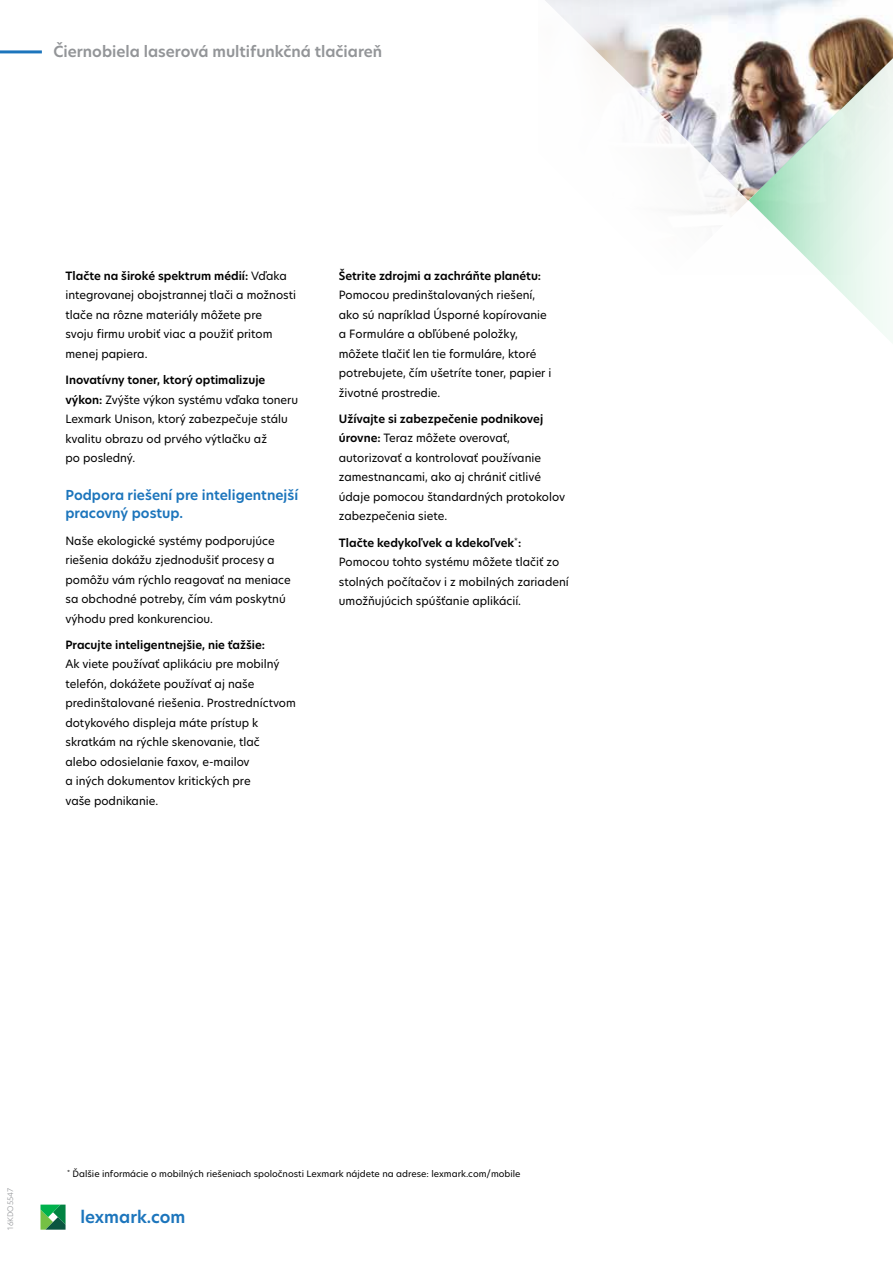
<style>
.page{position:relative;width:893px;height:1263px;background:#fff}
.page>*{position:absolute;margin:0;border:0;box-sizing:border-box;transform-origin:0 0}
.t1{font:600 16.5px "TP Hero";color:#1c75bc}
.t2{font:600 15px "TP Hero";color:#939598}
.t3{font:600 13.5px/18px "TP Hero";color:#1c75bc}
.t4{font:11.25px/19.5px "TP Hero";color:#000}
.t5{font:600 11.25px "TP Hero";color:#000}
.t6{font:8.7px "TP Hero";color:#000}
.t7{font:300 7.5px "TP Hero";color:#939598}
.s1{font-weight:600}
</style>
<div class="page">
<svg style="left:545px;top:0;width:346px;height:214px"></svg>
<svg style="left:749px;top:30px;width:144px;height:310px"></svg>
<hr style="left:0;top:50px;width:42px;height:3px;background:#1c75bc">
<svg style="left:40px;top:1204px;width:26px;height:26px"></svg>
<h2 class="t2" style="left:53px;top:41px;width:330px">Čiernobiela laserová multifunkčná tlačiareň</h2>
<p class="t4" style="left:65px;top:266px;width:232px"><span class="s1">Tlačte na široké spektrum médií:</span> Vďaka integrovanej obojstrannej tlači a možnosti tlače na rôzne materiály môžete pre<br>svoju firmu urobiť viac a použiť pritom menej papiera.</p>
<p class="t4" style="left:65px;top:370px;width:234px"><span class="s1">Inovatívny toner, ktorý optimalizuje výkon:</span> Zvýšte výkon systému vďaka toneru Lexmark Unison, ktorý zabezpečuje stálu kvalitu obrazu od prvého výtlačku až<br>po posledný.</p>
<p class="t3" style="left:65px;top:486px;width:234px">Podpora riešení pre inteligentnejší pracovný postup.</p>
<p class="t4" style="left:65px;top:530px;width:227px">Naše ekologické systémy podporujúce riešenia dokážu zjednodušiť procesy a pomôžu vám rýchlo reagovať na meniace sa obchodné potreby, čím vám poskytnú výhodu pred konkurenciou.</p>
<p class="t5" style="left:65px;top:637px;width:201px">Pracujte inteligentnejšie, nie ťažšie:</p>
<p class="t4" style="left:65px;top:654px;width:232px">Ak viete používať aplikáciu pre mobilný telefón, dokážete používať aj naše predinštalované riešenia. Prostredníctvom dotykového displeja máte prístup k skratkám na rýchle skenovanie, tlač<br>alebo odosielanie faxov, e-mailov<br>a iných dokumentov kritických pre<br>vaše podnikanie.</p>
<p class="t5" style="left:339px;top:268px;width:204px">Šetrite zdrojmi a zachráňte planétu:</p>
<p class="t4" style="left:339px;top:285px;width:214px">Pomocou predinštalovaných riešení, ako sú napríklad Úsporné kopírovanie a Formuláre a obľúbené položky, môžete tlačiť len tie formuláre, ktoré potrebujete, čím ušetríte toner, papier i životné prostredie.</p>
<p class="t4" style="left:339px;top:409px;width:228px"><span class="s1">Užívajte si zabezpečenie podnikovej úrovne:</span> Teraz môžete overovať, autorizovať a kontrolovať používanie zamestnancami, ako aj chrániť citlivé údaje pomocou štandardných protokolov zabezpečenia siete.</p>
<p class="t4" style="left:339px;top:533px;width:232px"><span class="s1">Tlačte kedykoľvek a kdekoľvek</span><sup>*</sup><span class="s1">:<br></span>Pomocou tohto systému môžete tlačiť zo stolných počítačov i z mobilných zariadení umožňujúcich spúšťanie aplikácií.</p>
<p class="t7" style="left:5px;top:1230px;width:43px;rotate:-90deg">16KDO5547</p>
<p class="t6" style="left:67px;top:1168px;width:455px"><sup>*</sup> Ďalšie informácie o mobilných riešeniach spoločnosti Lexmark nájdete na adrese: lexmark.com/mobile</p>
<h1 class="t1" style="left:80px;top:1206px;width:106px">lexmark.com</h1>
</div>
